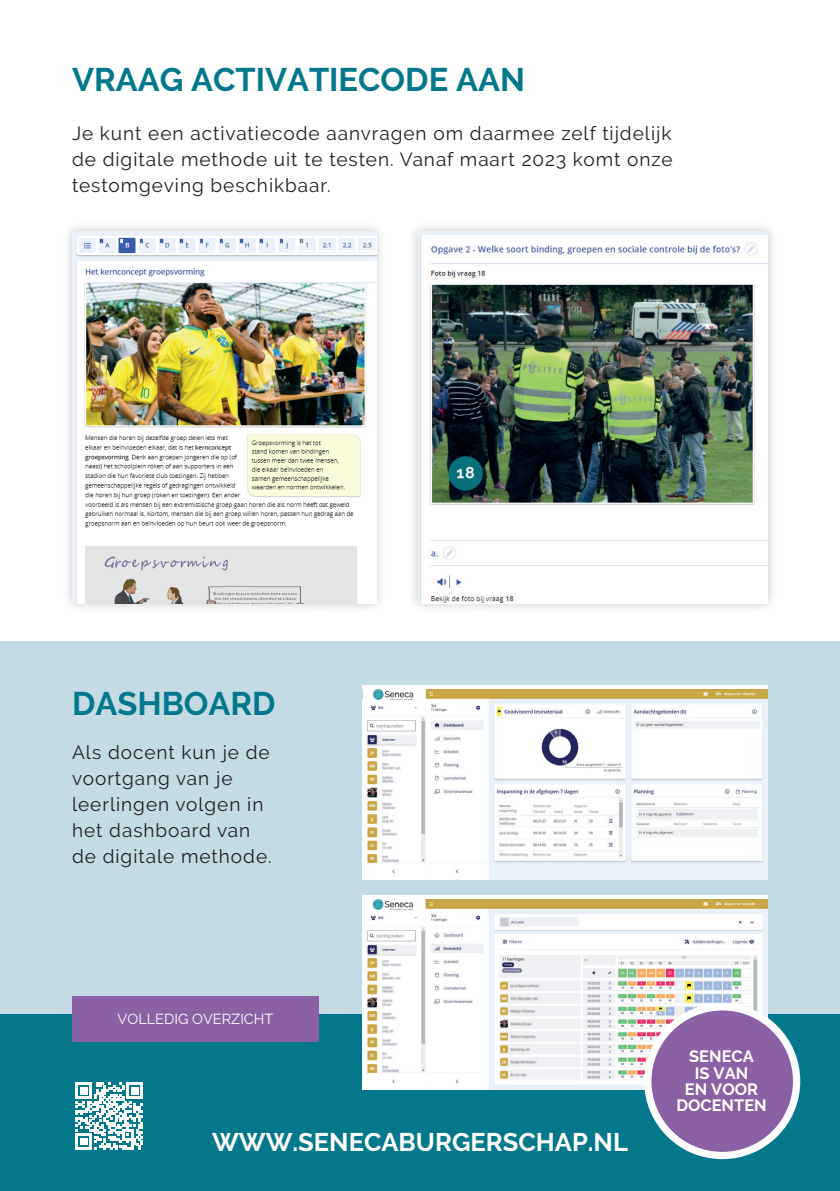
<style>
.page{position:relative;width:840px;height:1191px;background:#fff}
.page>*{position:absolute;margin:0;border:0;box-sizing:border-box;transform-origin:0 0}
.t1{font:700 32.6px "Raleway";color:#03788d}
.t2{font:700 25.4px "Raleway";color:#fff}
.t3{font:19px/26px "Raleway";letter-spacing:.05em;color:#231f20}
.t4{font:700 16.4px/16.4px "Raleway";color:#fff;text-align:center}
.t5{font:14.4px "Raleway";color:#fff}
</style>
<div class="page">
<div style="left:0;top:1007px;width:839px;height:184px;background:#03788d"></div>
<div style="left:0;top:641px;width:839px;height:372px;background:#c4dbe3"></div>
<div style="left:362px;top:894px;width:405px;height:195px;background:#fff"></div>
<img style="left:366px;top:899px;width:401px;height:190px">
<div style="left:362px;top:685px;width:405px;height:194px;background:#fff"></div>
<img style="left:362px;top:689px;width:405px;height:190px">
<div style="left:61px;top:220px;width:326px;height:394px;background:#231f20;opacity:.25"></div>
<img style="left:72px;top:231px;width:304px;height:372px">
<div style="left:407px;top:220px;width:371px;height:394px;background:#231f20;opacity:.25"></div>
<img style="left:418px;top:231px;width:349px;height:372px">
<div style="left:647px;top:1006px;width:149px;height:149px;background:#8961a4;border-radius:50%"></div>
<div style="left:643px;top:1003px;width:156px;height:156px;border:7px solid #fff;border-radius:50%"></div>
<div style="left:72px;top:996px;width:247px;height:45px;background:#8961a4"></div>
<svg style="left:76px;top:1082px;width:67px;height:67px"></svg>
<h1 class="t1" style="left:72px;top:60px;width:454px">VRAAG ACTIVATIECODE AAN</h1>
<p class="t3" style="left:72px;top:120px;width:601px;text-align:justify">Je kunt een activatiecode aanvragen om daarmee zelf tijdelijk de digitale methode uit te testen. Vanaf maart 2023 komt onze testomgeving beschikbaar.</p>
<h1 class="t1" style="left:72px;top:685px;width:205px">DASHBOARD</h1>
<p class="t3" style="left:72px;top:739px;width:201px">Als docent kun je de voortgang van je leerlingen volgen in het dashboard van de digitale methode.</p>
<p class="t5" style="left:117px;top:1010px;width:157px">VOLLEDIG OVERZICHT</p>
<h2 class="t2" style="left:212px;top:1127px;width:417px">WWW.SENECABURGERSCHAP.NL</h2>
<p class="t4" style="left:676px;top:1048px;width:92px">SENECA<br>IS VAN<br>EN VOOR<br>DOCENTEN</p>
</div>
